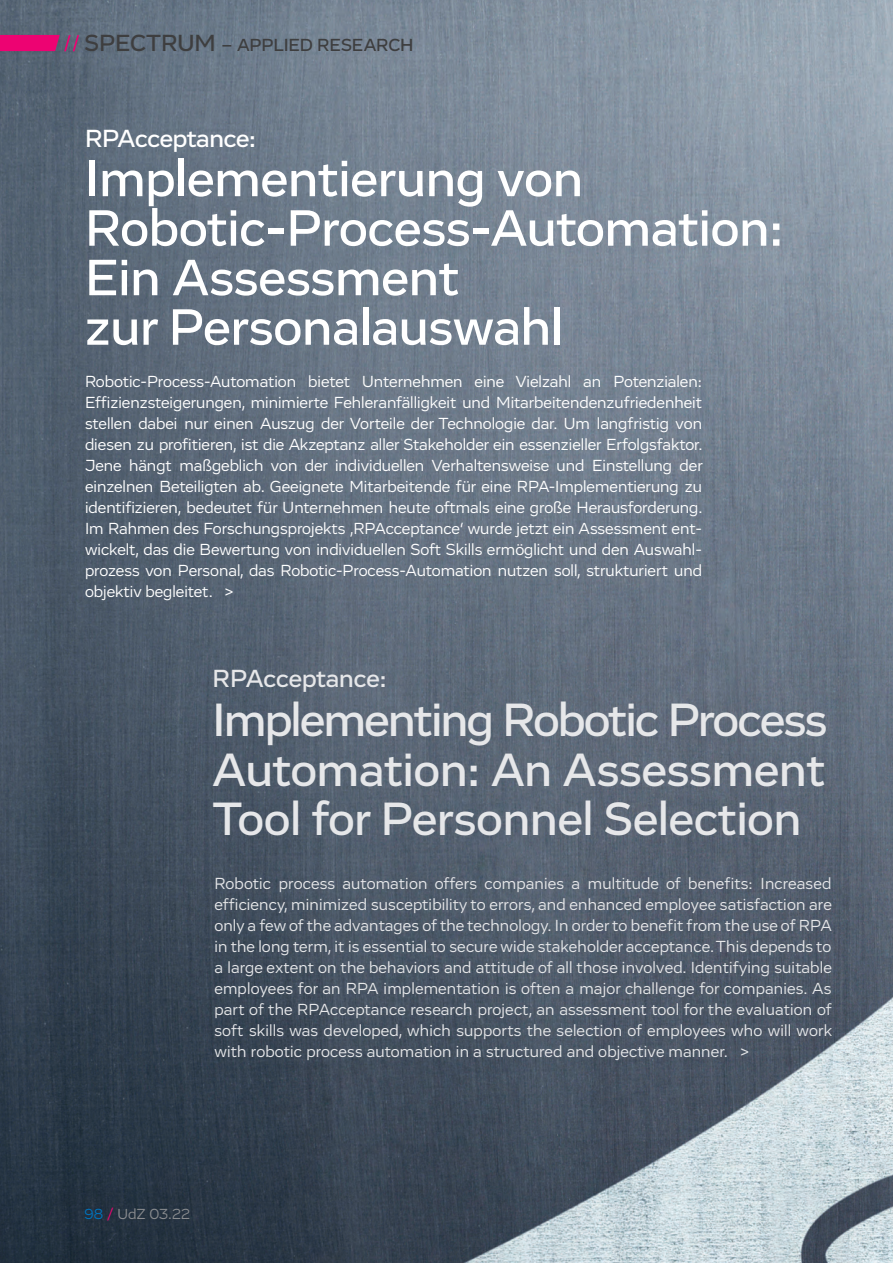
<style>
.page{position:relative;width:893px;height:1263px;background:#fff}
.page>*{position:absolute;margin:0;border:0;box-sizing:border-box;transform-origin:0 0}
.t1{font:500 52.5px/49.5px "Vito";color:#fff}
.t2{font:500 48px/49.5px "Vito";color:#e6e7e9;text-align:justify}
.t3{font:500 25.5px "Vito";letter-spacing:-.01em;color:#fff}
.t4{font:500 25.5px "Vito";color:#e6e7e9}
.t5{font:500 18px "Vito";letter-spacing:-.01em;color:#3e3e3f}
.t6{font:16.5px/21px "Vito";color:#fff;text-align:justify}
.t7{font:16.5px/21px "Vito";letter-spacing:.01em;color:#e6e7e9;text-align:justify}
.t8{font:15px "Vito";letter-spacing:-.005em;color:#8a8c8f}
.s1{font-size:24px}
.s2{color:#0072bc}
.s3{color:#ed0372}
</style>
<div class="page">
<img style="left:0;top:0;width:893px;height:1263px">
<svg style="left:0;top:35px;width:80px;height:16px"></svg>
<p class="t5" style="left:85px;top:34px;width:330px"><span class="s1">SPECTRUM</span> – APPLIED RESEARCH</p>
<h3 class="t3" style="left:85px;top:123px;width:172px">RPAcceptance:</h3>
<h1 class="t1" style="left:85px;top:153px;width:700px">Implementierung von<br>Robotic-Process-Automation:<br>Ein Assessment<br>zur Personalauswahl</h1>
<p class="t6" style="left:85px;top:370px;width:619px">Robotic-Process-Automation bietet Unternehmen eine Vielzahl an Potenzialen:<br>Effizienzsteigerungen, minimierte Fehleranfälligkeit und Mitarbeitendenzufriedenheit stellen dabei nur einen Auszug der Vorteile der Technologie dar. Um langfristig von diesen zu profitieren, ist die Akzeptanz aller Stakeholder ein essenzieller Erfolgsfaktor.<br>Jene hängt maßgeblich von der individuellen Verhaltensweise und Einstellung der einzelnen Beteiligten ab. Geeignete Mitarbeitende für eine RPA-Implementierung zu identifizieren, bedeutet für Unternehmen heute oftmals eine große Herausforderung.<br>Im Rahmen des Forschungsprojekts ‚RPAcceptance‘ wurde jetzt ein Assessment ent&shy;wickelt, das die Bewertung von individuellen Soft Skills ermöglicht und den Auswahl&shy;prozess von Personal, das Robotic-Process-Automation nutzen soll, strukturiert und objektiv begleitet. &gt;</p>
<h3 class="t4" style="left:213px;top:662px;width:175px">RPAcceptance:</h3>
<h2 class="t2" style="left:213px;top:695px;width:616px">Implementing Robotic Process Automation: An Assessment Tool for Personnel Selection</h2>
<p class="t7" style="left:214px;top:873px;width:619px">Robotic process automation offers companies a multitude of benefits: Increased efficiency, minimized susceptibility to errors, and enhanced employee satisfaction are only a few of the advantages of the technology. In order to benefit from the use of RPA in the long term, it is essential to secure wide stakeholder acceptance. This depends to a large extent on the behaviors and attitude of all those involved. Identifying suitable employees for an RPA implementation is often a major challenge for companies. As part of the RPAcceptance research project, an assessment tool for the evaluation of soft skills was developed, which supports the selection of employees who will work with robotic process automation in a structured and objective manner. &gt;</p>
<p class="t8" style="left:85px;top:1205px;width:107px"><span class="s2">98</span> <span class="s3">/</span> UdZ 03.22</p>
</div>
